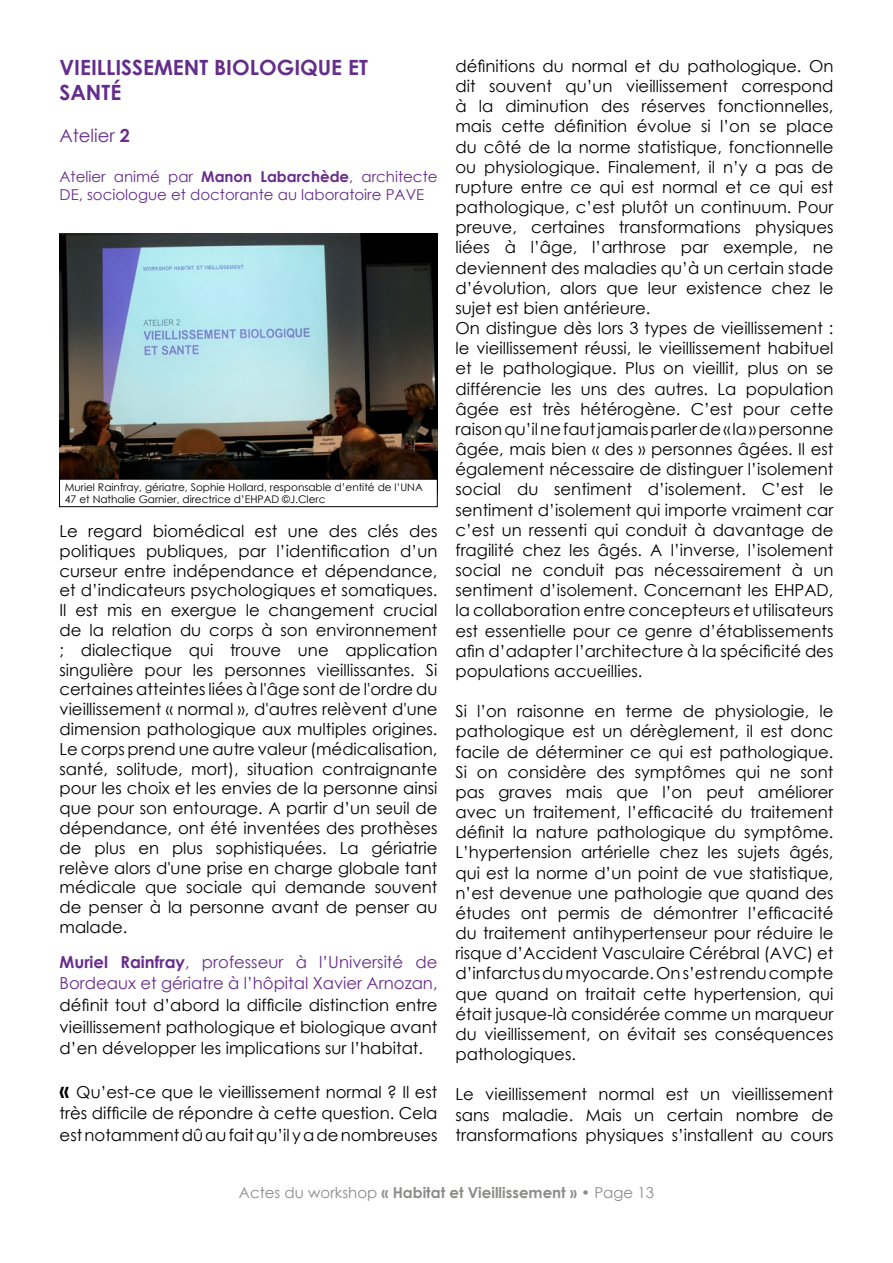
<style>
.page{position:relative;width:893px;height:1263px;background:#fff}
.page>*{position:absolute;margin:0;border:0;box-sizing:border-box;transform-origin:0 0}
.t1{font:700 21px/25.2px "Century Gothic";color:#642d8b}
.t2{font:18px "Century Gothic";color:#682d8b}
.t3{font:16.5px/20.1px "Century Gothic";color:#000;text-align:justify}
.t4{font:16.5px/21.6px "Century Gothic";color:#682d8b}
.t5{font:15px/18px "Century Gothic";color:#682d8b}
.t6{font:700 15px "Century Gothic";color:#8c8c8b}
.t7{font:10.5px/12.6px "Century Gothic";color:#000}
.s1{font-weight:700}
.s2{font-weight:700;font-size:21px}
.s3{font-weight:400}
</style>
<div class="page">
<img style="left:60px;top:233px;width:377px;height:246px">
<div style="left:59px;top:479px;width:378px;height:28px;border:1px solid #000"></div>
<p class="t1" style="left:60px;top:54px;width:310px">VIEILLISSEMENT BIOLOGIQUE ET<br>SANTÉ</p>
<p class="t2" style="left:60px;top:123px;width:72px">Atelier <span class="s1">2</span></p>
<p class="t5" style="left:60px;top:168px;width:379px">Atelier animé par <span class="s1">Manon Labarchède</span>, architecte<br>DE, sociologue et doctorante au laboratoire PAVE</p>
<p class="t7" style="left:65px;top:480px;width:359px">Muriel Rainfray, gériatre, Sophie Hollard, responsable d’entité de l’UNA<br>47 et Nathalie Garnier, directrice d’EHPAD ©J.Clerc</p>
<p class="t3" style="left:60px;top:521px;width:379px">Le regard biomédical est une des clés des politiques publiques, par l’identification d’un curseur entre indépendance et dépendance, et d’indicateurs psychologiques et somatiques.<br>Il est mis en exergue le changement crucial de la relation du corps à son environnement ; dialectique qui trouve une application singulière pour les personnes vieillissantes. Si certaines atteintes liées à l'âge sont de l'ordre du vieillissement « normal », d'autres relèvent d'une dimension pathologique aux multiples origines.<br>Le corps prend une autre valeur (médicalisation, santé, solitude, mort), situation contraignante pour les choix et les envies de la personne ainsi que pour son entourage. A partir d’un seuil de dépendance, ont été inventées des prothèses de plus en plus sophistiquées. La gériatrie relève alors d'une prise en charge globale tant médicale que sociale qui demande souvent de penser à la personne avant de penser au malade.</p>
<p class="t4" style="left:60px;top:951px;width:379px"><span class="s1">Muriel Rainfray</span>, professeur à l’Université de<br>Bordeaux et gériatre à l’hôpital Xavier Arnozan,</p>
<p class="t3" style="left:60px;top:994px;width:379px;line-height:21.6px">définit tout d’abord la difficile distinction entre vieillissement pathologique et biologique avant d’en développer les implications sur l’habitat.</p>
<p class="t3" style="left:60px;top:1080px;width:379px;line-height:21.6px"><span class="s2">«</span> Qu’est-ce que le vieillissement normal ? Il est très difficile de répondre à cette question. Cela est notamment dû au fait qu’il y a de nombreuses</p>
<p class="t3" style="left:455px;top:56px;width:379px;text-align:left">définitions du normal et du pathologique. On dit souvent qu’un vieillissement correspond à la diminution des réserves fonctionnelles, mais cette définition évolue si l’on se place du côté de la norme statistique, fonctionnelle ou physiologique. Finalement, il n’y a pas de rupture entre ce qui est normal et ce qui est pathologique, c’est plutôt un continuum. Pour preuve, certaines transformations physiques liées à l’âge, l’arthrose par exemple, ne deviennent des maladies qu’à un certain stade d’évolution, alors que leur existence chez le sujet est bien antérieure.<br>On distingue dès lors 3 types de vieillissement : le vieillissement réussi, le vieillissement habituel et le pathologique. Plus on vieillit, plus on se différencie les uns des autres. La population âgée est très hétérogène. C’est pour cette raison qu’il ne faut jamais parler de « la » personne âgée, mais bien « des » personnes âgées. Il est également nécessaire de distinguer l’isolement social du sentiment d’isolement. C’est le sentiment d’isolement qui importe vraiment car c’est un ressenti qui conduit à davantage de fragilité chez les âgés. A l’inverse, l’isolement social ne conduit pas nécessairement à un sentiment d’isolement. Concernant les EHPAD, la collaboration entre concepteurs et utilisateurs est essentielle pour ce genre d’établissements afin d’adapter l’architecture à la spécificité des populations accueillies.</p>
<p class="t3" style="left:455px;top:701px;width:379px">Si l’on raisonne en terme de physiologie, le pathologique est un dérèglement, il est donc facile de déterminer ce qui est pathologique.<br>Si on considère des symptômes qui ne sont pas graves mais que l’on peut améliorer avec un traitement, l’efficacité du traitement définit la nature pathologique du symptôme.<br>L’hypertension artérielle chez les sujets âgés, qui est la norme d’un point de vue statistique, n’est devenue une pathologie que quand des études ont permis de démontrer l’efficacité du traitement antihypertenseur pour réduire le risque d’Accident Vasculaire Cérébral (AVC) et d’infarctus du myocarde. On s’est rendu compte que quand on traitait cette hypertension, qui était jusque-là considérée comme un marqueur du vieillissement, on évitait ses conséquences pathologiques.</p>
<p class="t3" style="left:455px;top:1084px;width:379px">Le vieillissement normal est un vieillissement sans maladie. Mais un certain nombre de transformations physiques s’installent au cours</p>
<p class="t6" style="left:239px;top:1181px;width:417px"><span class="s3">Actes du workshop</span> « Habitat et Vieillissement » <span class="s3">• Page 13</span></p>
</div>
